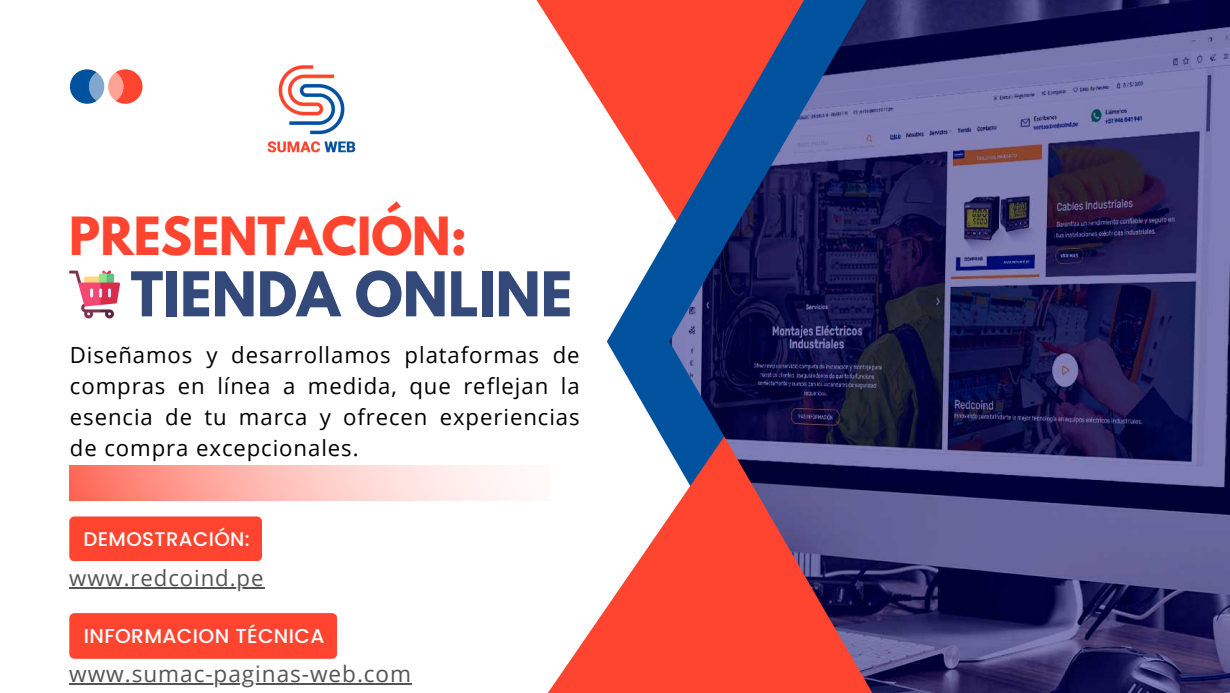
<style>
.page{position:relative;width:1230px;height:693px;background:#fff}
.page>*{position:absolute;margin:0;border:0;box-sizing:border-box;transform-origin:0 0}
.t1{font:700 54.6px "League Spartan";color:#334979}
.t2{font:700 46.6px "League Spartan";color:#ff4530}
.t3{font:22.6px "Open Sans";letter-spacing:.04em;color:#545454}
.t4{font:22.1px/30.8px "Open Sans";letter-spacing:.04em;color:#000;text-align:justify}
.t5{font:22.1px "Open Sans";letter-spacing:.04em;color:#545454}
.t6{font:500 20.1px "Poppins";letter-spacing:.02em;color:#fdfdfd}
.t7{font:500 19.7px "Poppins";letter-spacing:.02em;color:#fdfdfd}
</style>
<div class="page">
<div style="left:70px;top:69px;width:34px;height:35px;background:#00529e;border-radius:50%"></div>
<div style="left:108px;top:69px;width:35px;height:35px;background:#ff4530;border-radius:50%"></div>
<svg style="left:89px;top:72px;width:15px;height:29px"></svg>
<svg style="left:108px;top:72px;width:15px;height:29px"></svg>
<svg style="left:536px;top:0;width:71px;height:112px"></svg>
<svg style="left:607px;top:0;width:62px;height:430px"></svg>
<svg style="left:548px;top:430px;width:121px;height:263px"></svg>
<img style="left:669px;top:0;width:561px;height:693px">
<div style="left:69px;top:516px;width:193px;height:45px;background:#ff4530;border-radius:5px"></div>
<svg style="left:70px;top:466px;width:479px;height:35px"></svg>
<img style="left:69px;top:270px;width:51px;height:49px">
<img style="left:267px;top:65px;width:89px;height:88px">
<hr style="left:69px;top:588px;width:195px;height:1px;background:#545454">
<div style="left:69px;top:613px;width:268px;height:46px;background:#ff4530;border-radius:5px"></div>
<hr style="left:69px;top:684px;width:343px;height:1px;background:#545454">
<p class="t2" style="left:69px;top:213px;width:399px">PRESENTACIÓN:</p>
<h1 class="t1" style="left:131px;top:267px;width:443px">TIENDA ONLINE</h1>
<p class="t4" style="left:70px;top:339px;width:511px">Diseñamos y desarrollamos plataformas de compras en línea a medida, que reflejan la esencia de tu marca y ofrecen experiencias de compra excepcionales.</p>
<p class="t7" style="left:83px;top:525px;width:168px">DEMOSTRACIÓN:</p>
<h3 class="t5" style="left:69px;top:562px;width:196px">www.redcoind.pe</h3>
<p class="t6" style="left:84px;top:622px;width:242px">INFORMACION TÉCNICA</p>
<h3 class="t3" style="left:69px;top:658px;width:343px">www.sumac-paginas-web.com</h3>
</div>
